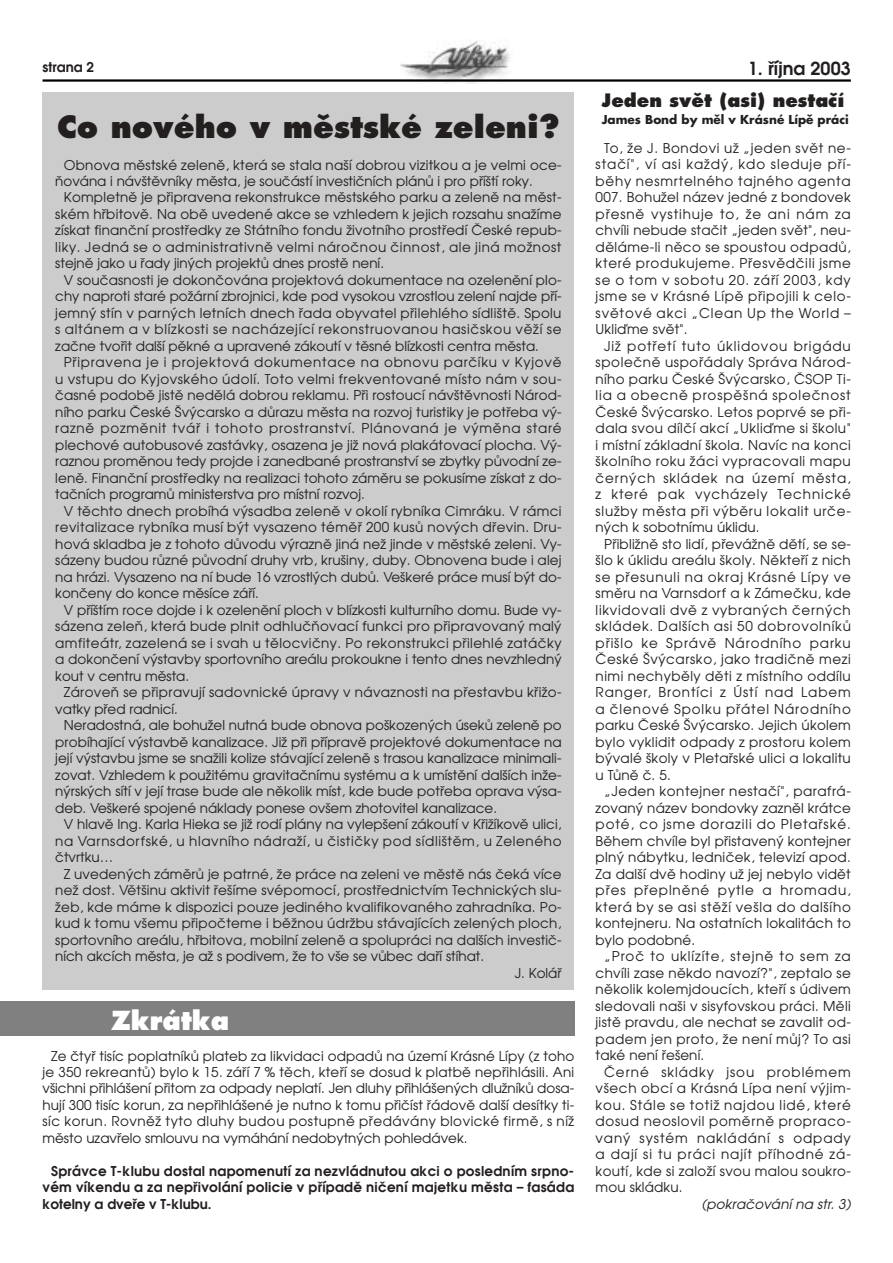
<style>
.page{position:relative;width:893px;height:1263px;background:#fff}
.page>*{position:absolute;margin:0;border:0;box-sizing:border-box;transform-origin:0 0}
.t1{font:800 30px "Futura CE";color:#231f1f}
.t2{font:800 25.5px "Futura CE";color:#fff}
.t3{font:800 18px "Futura CE";color:#231f1f}
.t4{font:600 18px "Avant Garde CE";color:#231f1f}
.t5{font:13.5px/16.5px "Avant Garde CE";letter-spacing:.015em;color:#231f1f;text-align:justify}
.t6{font:600 13.5px/16.5px "Avant Garde CE";letter-spacing:.02em;color:#231f1f;text-align:justify}
.t7{font:italic 13.5px "Avant Garde CE";letter-spacing:.01em;color:#231f1f}
.t8{font:700 12px "Futura CE";color:#231f1f}
</style>
<div class="page">
<div style="left:43px;top:92px;width:531px;height:898px;background:#ccc"></div>
<img style="left:401px;top:40px;width:110px;height:44px">
<hr style="left:43px;top:79px;width:807px;height:3px;background:#000">
<div style="left:0;top:1001px;width:574px;height:35px;background:#808080"></div>
<p class="t6" style="left:43px;top:60px;width:53px">strana 2</p>
<h3 class="t4" style="left:747px;top:62px;width:104px">1. fiíjna 2003</h3>
<h1 class="t1" style="left:57px;top:114px;width:504px">Co nového v mûstské zeleni?</h1>
<p class="t5" style="left:55px;top:158px;width:507px;text-indent:9px">Obnova mûstské zelenû, která se stala na‰í dobrou vizitkou a je velmi oce-<br>Àována i náv‰tûvníky mûsta, je souãástí investiãních plánÛ i pro pfií‰tí roky.</p>
<p class="t5" style="left:55px;top:191px;width:508px;text-indent:9px">Kompletnû je pfiipravena rekonstrukce mûstského parku a zelenû na mûst&shy;ském hfibitovû. Na obû uvedené akce se vzhledem k jejich rozsahu snaÏíme získat finanãní prostfiedky ze Státního fondu Ïivotního prostfiedí âeské repub&shy;liky. Jedná se o administrativnû velmi nároãnou ãinnost, ale jiná moÏnost stejnû jako u fiady jin˘ch projektÛ dnes prostû není.</p>
<p class="t5" style="left:55px;top:273px;width:508px;text-indent:9px">V souãasnosti je dokonãována projektová dokumentace na ozelenûní plo&shy;chy naproti staré poÏární zbrojnici, kde pod vysokou vzrostlou zelení najde pfií&shy;jemn˘ stín v parn˘ch letních dnech fiada obyvatel pfiilehlého sídli‰tû. Spolu s altánem a v blízkosti se nacházející rekonstruovanou hasiãskou vûÏí se zaãne tvofiit dal‰í pûkné a upravené zákoutí v tûsné blízkosti centra mûsta.</p>
<p class="t5" style="left:55px;top:356px;width:508px;text-indent:9px">Pfiipravena je i projektová dokumentace na obnovu parãíku v Kyjovû u vstupu do Kyjovského údolí. Toto velmi frekventované místo nám v sou&shy;ãasné podobû jistû nedûlá dobrou reklamu. Pfii rostoucí náv‰tûvnosti Národ&shy;ního parku âeské ·v˘carsko a dÛrazu mûsta na rozvoj turistiky je potfieba v˘- raznû pozmûnit tváfi i tohoto prostranství. Plánovaná je v˘mûna staré plechové autobusové zastávky, osazena je jiÏ nová plakátovací plocha. V˘- raznou promûnou tedy projde i zanedbané prostranství se zbytky pÛvodní ze&shy;lenû. Finanãní prostfiedky na realizaci tohoto zámûru se pokusíme získat z do&shy;taãních programÛ ministerstva pro místní rozvoj.</p>
<p class="t5" style="left:55px;top:504px;width:508px;text-indent:9px">V tûchto dnech probíhá v˘sadba zelenû v okolí rybníka Cimráku. V rámci revitalizace rybníka musí b˘t vysazeno témûfi 200 kusÛ nov˘ch dfievin. Dru&shy;hová skladba je z tohoto dÛvodu v˘raznû jiná neÏ jinde v mûstské zeleni. Vy&shy;sázeny budou rÛzné pÛvodní druhy vrb, kru‰iny, duby. Obnovena bude i alej na hrázi. Vysazeno na ní bude 16 vzrostl˘ch dubÛ. Ve‰keré práce musí b˘t do&shy;konãeny do konce mûsíce záfií.</p>
<p class="t5" style="left:55px;top:603px;width:508px;text-indent:9px">V pfií‰tím roce dojde i k ozelenûní ploch v blízkosti kulturního domu. Bude vy&shy;sázena zeleÀ, která bude plnit odhluãÀovací funkci pro pfiipravovan˘ mal˘ amfiteátr, zazelená se i svah u tûlocviãny. Po rekonstrukci pfiilehlé zatáãky a dokonãení v˘stavby sportovního areálu prokoukne i tento dnes nevzhledn˘ kout v centru mûsta.</p>
<p class="t5" style="left:55px;top:686px;width:508px;text-indent:9px">ZároveÀ se pfiipravují sadovnické úpravy v návaznosti na pfiestavbu kfiiÏo&shy;vatky pfied radnicí.</p>
<p class="t5" style="left:55px;top:719px;width:508px;text-indent:9px">Neradostná, ale bohuÏel nutná bude obnova po‰kozen˘ch úsekÛ zelenû po probíhající v˘stavbû kanalizace. JiÏ pfii pfiípravû projektové dokumentace na její v˘stavbu jsme se snaÏili kolize stávající zelenû s trasou kanalizace minimali&shy;zovat. Vzhledem k pouÏitému gravitaãnímu systému a k umístûní dal‰ích inÏe&shy;n˘rsk˘ch sítí v její trase bude ale nûkolik míst, kde bude potfieba oprava v˘sa&shy;deb. Ve‰keré spojené náklady ponese ov‰em zhotovitel kanalizace.</p>
<p class="t5" style="left:55px;top:818px;width:508px;text-indent:9px">V hlavû Ing. Karla Hieka se jiÏ rodí plány na vylep‰ení zákoutí v KfiiÏíkovû ulici, na Varnsdorfské, u hlavního nádraÏí, u ãistiãky pod sídli‰tûm, u Zeleného ãtvrtku…</p>
<p class="t5" style="left:64px;top:867px;width:499px">Z uveden˘ch zámûrÛ je patrné, Ïe práce na zeleni ve mûstû nás ãeká více</p>
<p class="t5" style="left:55px;top:884px;width:508px">neÏ dost. Vût‰inu aktivit fie‰íme svépomocí, prostfiednictvím Technick˘ch slu-</p>
<p class="t5" style="left:55px;top:900px;width:508px">Ïeb, kde máme k dispozici pouze jediného kvalifikovaného zahradníka. Po-</p>
<p class="t5" style="left:55px;top:917px;width:508px">kud k tomu v‰emu pfiipoãteme i bûÏnou údrÏbu stávajících zelen˘ch ploch,</p>
<p class="t5" style="left:55px;top:933px;width:507px">sportovního areálu, hfibitova, mobilní zelenû a spolupráci na dal‰ích investiã-</p>
<p class="t5" style="left:55px;top:950px;width:430px">ních akcích mûsta, je aÏ s podivem, Ïe to v‰e se vÛbec dafií stíhat.</p>
<p class="t5" style="left:514px;top:966px;width:49px">J. Koláfi</p>
<h3 class="t3" style="left:601px;top:92px;width:244px">Jeden svût (asi) nestaãí</h3>
<p class="t8" style="left:601px;top:114px;width:249px">James Bond by měl v Krásné Lípě práci</p>
<p class="t5" style="left:595px;top:141px;width:257px;text-indent:9px">To, Ïe J. Bondovi uÏ „jeden svût ne&shy;staãí", ví asi kaÏd˘, kdo sleduje pfií&shy;bûhy nesmrtelného tajného agenta 007. BohuÏel název jedné z bondovek pfiesnû vystihuje to, Ïe ani nám za chvíli nebude staãit „jeden svût", neu&shy;dûláme-li nûco se spoustou odpadÛ, které produkujeme. Pfiesvûdãili jsme se o tom v sobotu 20. záfií 2003, kdy jsme se v Krásné Lípû pfiipojili k celo&shy;svûtové akci „Clean Up the World – Ukliìme svût".</p>
<p class="t5" style="left:595px;top:339px;width:257px;text-indent:9px">JiÏ potfietí tuto úklidovou brigádu spoleãnû uspofiádaly Správa Národ&shy;ního parku âeské ·v˘carsko, âSOP Ti&shy;lia a obecnû prospû‰ná spoleãnost âeské ·v˘carsko. Letos poprvé se pfii&shy;dala svou dílãí akcí „Ukliìme si ‰kolu" i místní základní ‰kola. Navíc na konci ‰kolního roku Ïáci vypracovali mapu ãern˘ch skládek na území mûsta, z které pak vycházely Technické sluÏby mûsta pfii v˘bûru lokalit urãe&shy;n˘ch k sobotnímu úklidu.</p>
<p class="t5" style="left:595px;top:537px;width:257px;text-indent:9px">PfiibliÏnû sto lidí, pfieváÏnû dûtí, se se-‰lo k úklidu areálu ‰koly. Nûktefií z nich se pfiesunuli na okraj Krásné Lípy ve smûru na Varnsdorf a k Zámeãku, kde likvidovali dvû z vybran˘ch ãern˘ch skládek. Dal‰ích asi 50 dobrovolníkÛ pfii‰lo ke Správû Národního parku âeské ·v˘carsko, jako tradiãnû mezi nimi nechybûly dûti z místního oddílu Ranger, Brontíci z Ústí nad Labem a ãlenové Spolku pfiátel Národního parku âeské ·v˘carsko. Jejich úkolem bylo vyklidit odpady z prostoru kolem b˘valé ‰koly v Pletafiské ulici a lokalitu u TÛnû ã. 5.</p>
<p class="t5" style="left:595px;top:785px;width:257px;text-indent:9px">„Jeden kontejner nestaãí", parafrá&shy;zovan˘ název bondovky zaznûl krátce poté, co jsme dorazili do Pletafiské.<br>Bûhem chvíle byl pfiistaven˘ kontejner pln˘ nábytku, ledniãek, televizí apod.<br>Za dal‰í dvû hodiny uÏ jej nebylo vidût pfies pfieplnûné pytle a hromadu, která by se asi stûÏí ve‰la do dal‰ího kontejneru. Na ostatních lokalitách to bylo podobné.</p>
<p class="t5" style="left:595px;top:950px;width:257px;text-indent:9px">„Proã to uklízíte, stejnû to sem za chvíli zase nûkdo navozí?", zeptalo se nûkolik kolemjdoucích, ktefií s údivem sledovali na‰i v sisyfovskou práci. Mûli jistû pravdu, ale nechat se zavalit od&shy;padem jen proto, Ïe není mÛj? To asi také není fie‰ení.</p>
<p class="t5" style="left:595px;top:1065px;width:257px;text-indent:9px">âerné skládky jsou problémem v‰ech obcí a Krásná Lípa není v˘jim&shy;kou. Stále se totiÏ najdou lidé, které dosud neoslovil pomûrnû propraco&shy;van˘ systém nakládání s odpady a dají si tu práci najít pfiíhodné zá&shy;koutí, kde si zaloÏí svou malou soukro&shy;mou skládku.</p>
<p class="t7" style="left:701px;top:1199px;width:151px">(pokraãování na str. 3)</p>
<h2 class="t2" style="left:111px;top:1009px;width:119px">Zkrátka</h2>
<p class="t5" style="left:43px;top:1049px;width:533px;text-indent:9px">Ze ãtyfi tisíc poplatníkÛ plateb za likvidaci odpadÛ na území Krásné Lípy (z toho je 350 rekreantÛ) bylo k 15. záfií 7 % tûch, ktefií se dosud k platbû nepfiihlásili. Ani v‰ichni pfiihlá‰ení pfiitom za odpady neplatí. Jen dluhy pfiihlá‰en˘ch dluÏníkÛ dosa&shy;hují 300 tisíc korun, za nepfiihlá‰ené je nutno k tomu pfiiãíst fiádovû dal‰í desítky ti&shy;síc korun. RovnûÏ tyto dluhy budou postupnû pfiedávány blovické firmû, s níÏ mûsto uzavfielo smlouvu na vymáhání nedobytn˘ch pohledávek.</p>
<p class="t6" style="left:43px;top:1164px;width:533px;text-indent:9px">Správce T-klubu dostal napomenutí za nezvládnutou akci o posledním srpno&shy;vém víkendu a za nepfiivolání policie v pfiípadû niãení majetku mûsta – fasáda kotelny a dvefie v T-klubu.</p>
</div>
